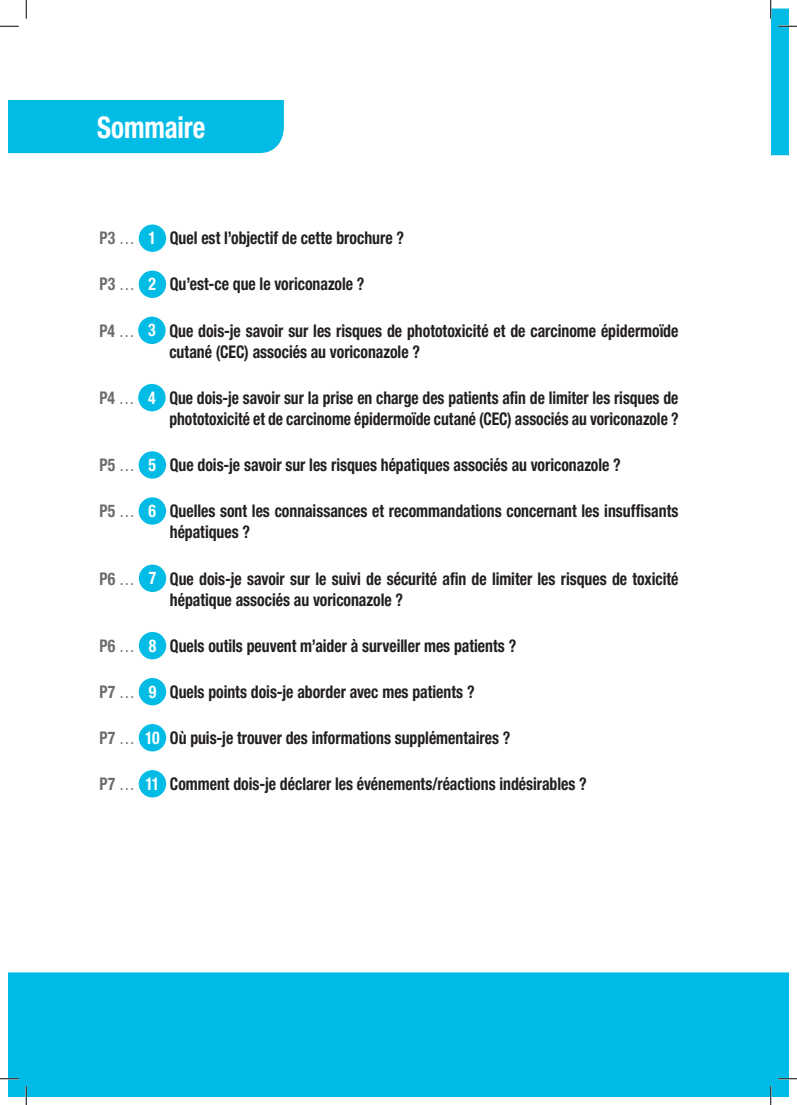
<style>
.page{position:relative;width:797px;height:1105px;background:#fff}
.page>*{position:absolute;margin:0;border:0;box-sizing:border-box;transform-origin:0 0}
.t1{font:700 condensed 30px "Helvetica Neue LT Std";letter-spacing:-.005em;color:#fff;scale:.9 1}
.t2{font:700 condensed 17.5px/21.2px "Helvetica Neue LT Std";color:#231f20;scale:.9 1}
.t3{font:700 condensed 17.5px/21.2px "Helvetica Neue LT Std";color:#231f20;scale:.89 1}
.t4{font:700 condensed 17.5px "Helvetica Neue LT Std";letter-spacing:.01em;color:#6b6d6a;scale:.9 1}
.t5{font:700 condensed 17.5px "Helvetica Neue LT Std";color:#fff;scale:.9 1}
.s1{font-weight:400}
</style>
<div class="page">
<div style="left:9px;top:972px;width:779px;height:124px;background:#00bbe7"></div>
<div style="left:139px;top:224px;width:27px;height:28px;background:#02bce5;border-radius:50%"></div>
<div style="left:139px;top:271px;width:27px;height:27px;background:#02bce5;border-radius:50%"></div>
<div style="left:138px;top:317px;width:28px;height:27px;background:#02bce5;border-radius:50%"></div>
<div style="left:138px;top:384px;width:28px;height:27px;background:#02bce5;border-radius:50%"></div>
<div style="left:139px;top:451px;width:27px;height:28px;background:#02bce5;border-radius:50%"></div>
<div style="left:139px;top:497px;width:27px;height:28px;background:#02bce5;border-radius:50%"></div>
<div style="left:139px;top:565px;width:27px;height:27px;background:#02bce5;border-radius:50%"></div>
<div style="left:139px;top:632px;width:27px;height:27px;background:#02bce5;border-radius:50%"></div>
<div style="left:139px;top:678px;width:27px;height:27px;background:#02bce5;border-radius:50%"></div>
<div style="left:139px;top:724px;width:27px;height:27px;background:#02bce5;border-radius:50%"></div>
<div style="left:139px;top:770px;width:27px;height:27px;background:#02bce5;border-radius:50%"></div>
<div style="left:9px;top:100px;width:275px;height:53px;background:#02bce5"></div>
<svg style="left:0;top:25px;width:19px;height:2px"></svg>
<svg style="left:0;top:1078px;width:19px;height:1px"></svg>
<svg style="left:778px;top:1078px;width:19px;height:1px"></svg>
<svg style="left:25px;top:0;width:2px;height:19px"></svg>
<svg style="left:25px;top:1086px;width:2px;height:19px"></svg>
<svg style="left:770px;top:0;width:27px;height:155px"></svg>
<svg style="left:770px;top:1086px;width:1px;height:19px"></svg>
<p class="t1" style="left:97px;top:109px;width:122px">Sommaire</p>
<p class="t4" style="left:99px;top:228px;width:41px">P3 <span class="s1">…</span></p>
<p class="t5" style="left:149px;top:227px;width:10px">1</p>
<p class="t2" style="left:170px;top:227px;width:261px">Quel est l’objectif de cette brochure ?</p>
<p class="t4" style="left:99px;top:274px;width:41px">P3 <span class="s1">…</span></p>
<p class="t5" style="left:149px;top:273px;width:10px">2</p>
<p class="t2" style="left:170px;top:273px;width:218px">Qu’est-ce que le voriconazole ?</p>
<p class="t4" style="left:99px;top:320px;width:40px">P4 <span class="s1">…</span></p>
<p class="t5" style="left:148px;top:319px;width:10px">3</p>
<p class="t2" style="left:169px;top:319px;width:567px">Que dois-je savoir sur les risques de phototoxicité et de carcinome épidermoïde cutané (CEC) associés au voriconazole ?</p>
<p class="t4" style="left:99px;top:387px;width:40px">P4 <span class="s1">…</span></p>
<p class="t5" style="left:148px;top:387px;width:10px">4</p>
<p class="t3" style="left:169px;top:387px;width:573px">Que dois-je savoir sur la prise en charge des patients afin de limiter les risques de phototoxicité et de carcinome épidermoïde cutané (CEC) associés au voriconazole ?</p>
<p class="t4" style="left:99px;top:454px;width:41px">P5 <span class="s1">…</span></p>
<p class="t5" style="left:148px;top:454px;width:10px">5</p>
<p class="t2" style="left:170px;top:454px;width:502px">Que dois-je savoir sur les risques hépatiques associés au voriconazole ?</p>
<p class="t4" style="left:99px;top:500px;width:41px">P5 <span class="s1">…</span></p>
<p class="t5" style="left:148px;top:500px;width:10px">6</p>
<p class="t2" style="left:170px;top:500px;width:566px">Quelles sont les connaissances et recommandations concernant les insuffisants hépatiques ?</p>
<p class="t4" style="left:99px;top:568px;width:41px">P6 <span class="s1">…</span></p>
<p class="t5" style="left:149px;top:567px;width:10px">7</p>
<p class="t2" style="left:170px;top:567px;width:566px">Que dois-je savoir sur le suivi de sécurité afin de limiter les risques de toxicité hépatique associés au voriconazole ?</p>
<p class="t4" style="left:99px;top:635px;width:41px">P6 <span class="s1">…</span></p>
<p class="t5" style="left:149px;top:635px;width:10px">8</p>
<p class="t2" style="left:170px;top:635px;width:386px">Quels outils peuvent m’aider à surveiller mes patients ?</p>
<p class="t4" style="left:99px;top:681px;width:41px">P7 <span class="s1">…</span></p>
<p class="t5" style="left:149px;top:681px;width:10px">9</p>
<p class="t2" style="left:170px;top:681px;width:340px">Quels points dois-je aborder avec mes patients ?</p>
<p class="t4" style="left:99px;top:727px;width:41px">P7 <span class="s1">…</span></p>
<p class="t5" style="left:145px;top:727px;width:18px">10</p>
<p class="t2" style="left:170px;top:727px;width:380px">Où puis-je trouver des informations supplémentaires ?</p>
<p class="t4" style="left:99px;top:773px;width:41px">P7 <span class="s1">…</span></p>
<p class="t5" style="left:145px;top:773px;width:17px">11</p>
<p class="t2" style="left:170px;top:773px;width:464px">Comment dois-je déclarer les événements/réactions indésirables ?</p>
</div>
